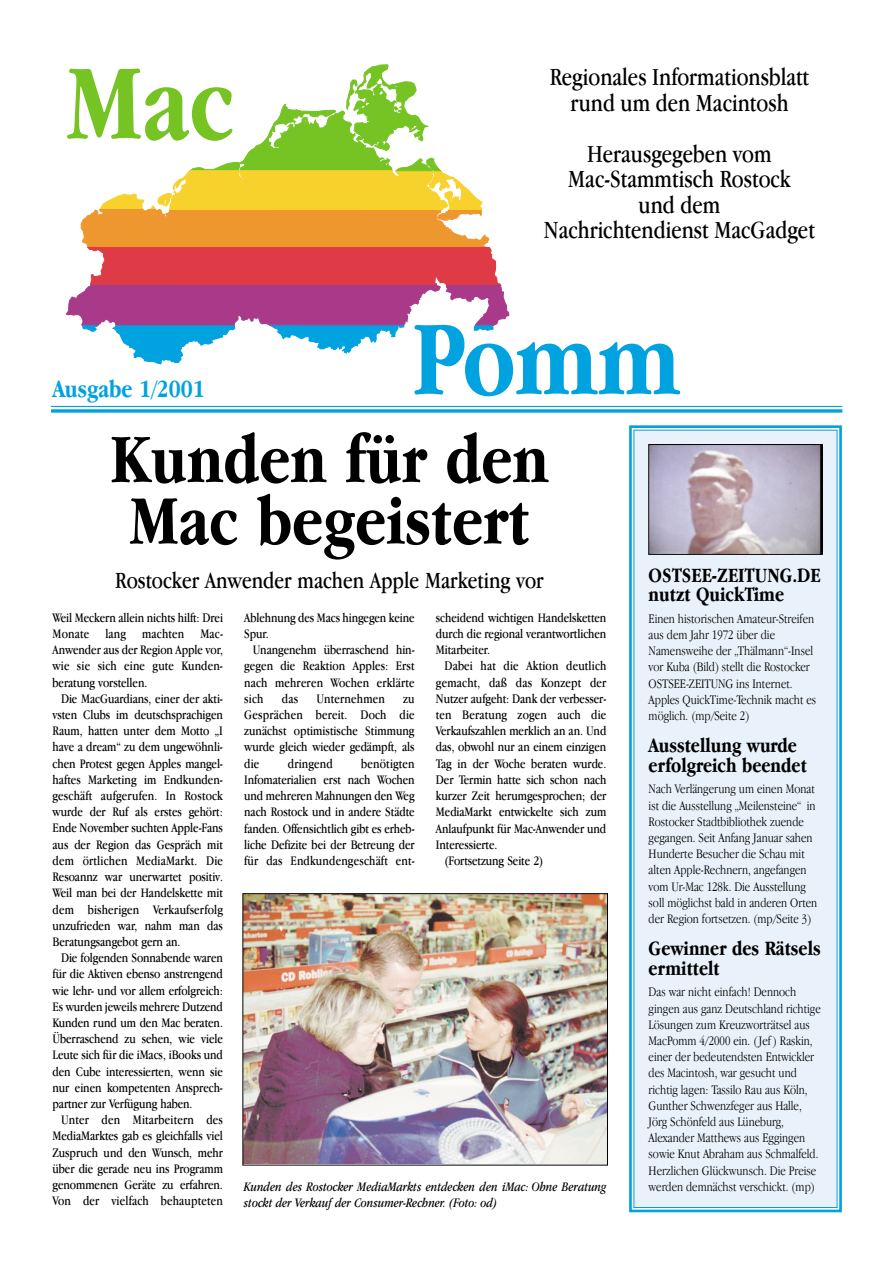
<style>
.page{position:relative;width:893px;height:1262px;background:#fff}
.page>*{position:absolute;margin:0;border:0;box-sizing:border-box;transform-origin:0 0}
.t1{font:700 111px "Apple Garamond";color:#75c424}
.t2{font:700 109.5px "Apple Garamond";color:#00a2df}
.t3{font:700 72px/61.5px "Apple Garamond";color:#000}
.t4{font:25.5px/25.5px "Apple Garamond";color:#000;text-align:center}
.t5{font:700 25.5px "Apple Garamond";color:#00a2df}
.t6{font:24px "Apple Garamond";color:#000}
.t7{font:700 21px/19.5px "Apple Garamond";color:#000}
.t8{font:13.5px/16.2px "Apple Garamond";letter-spacing:-.005em;color:#000;text-align:justify}
.t9{font:300 13.5px/16.2px "Apple Garamond";color:#000}
.t10{font:italic 13.5px/16.2px "Apple Garamond";color:#000}
.t11{font:13.5px "Apple Garamond";letter-spacing:.015em;color:#000}
</style>
<div class="page">
<svg style="left:66px;top:64px;width:443px;height:300px"></svg>
<div style="left:634px;top:430px;width:202px;height:777px;background:#e9f1fa"></div>
<div style="left:629px;top:425px;width:212px;height:787px;border:3px solid #00a2df"></div>
<hr style="left:51px;top:409px;width:791px;height:3px;background:#00a2df">
<hr style="left:51px;top:406px;width:791px;height:1px;background:#00a2df">
<img style="left:244px;top:895px;width:362px;height:268px">
<div style="left:242px;top:893px;width:366px;height:272px;border:1px solid #000"></div>
<img style="left:650px;top:446px;width:170px;height:107px">
<div style="left:648px;top:444px;width:174px;height:111px;border:1px solid #000"></div>
<h1 class="t1" style="left:66px;top:60px;width:170px">Mac</h1>
<h3 class="t5" style="left:53px;top:379px;width:154px">Ausgabe 1/2001</h3>
<h3 class="t4" style="left:549px;top:66px;width:261px">Regionales Informationsblatt rund um den Macintosh</h3>
<h3 class="t4" style="left:544px;top:143px;width:272px">Herausgegeben vom<br>Mac-Stammtisch Rostock<br>und dem<br>Nachrichtendienst MacGadget</h3>
<h2 class="t2" style="left:412px;top:316px;width:270px">Pomm</h2>
<h3 class="t3" style="left:110px;top:434px;width:440px">Kunden für den<br>Mac begeistert</h3>
<h3 class="t6" style="left:115px;top:571px;width:430px">Rostocker Anwender machen Apple Marketing vor</h3>
<h3 class="t7" style="left:648px;top:567px;width:173px">OSTSEE-ZEITUNG.DE nutzt QuickTime</h3>
<p class="t9" style="left:648px;top:611px;width:169px">Einen historischen Amateur-Streifen aus dem Jahr 1972 über die<br>Namensweihe der „Thälmann“-Insel vor Kuba (Bild) stellt die Rostocker<br>OSTSEE-ZEITUNG ins Internet.<br>Apples QuickTime-Technik macht es möglich. (mp/Seite 2)</p>
<h3 class="t7" style="left:648px;top:737px;width:160px">Ausstellung wurde erfolgreich beendet</h3>
<p class="t9" style="left:648px;top:782px;width:170px">Nach Verlängerung um einen Monat ist die Ausstellung „Meilensteine“ in Rostocker Stadtbibliothek zuende gegangen. Seit Anfang Januar sahen Hunderte Besucher die Schau mit alten Apple-Rechnern, angefangen vom Ur-Mac 128k. Die Ausstellung soll möglichst bald in anderen Orten der Region fortsetzen. (mp/Seite 3)</p>
<h3 class="t7" style="left:648px;top:940px;width:173px">Gewinner des Rätsels ermittelt</h3>
<p class="t9" style="left:648px;top:985px;width:174px">Das war nicht einfach! Dennoch gingen aus ganz Deutschland richtige Lösungen zum Kreuzworträtsel aus MacPomm 4/2000 ein. (Jef ) Raskin, einer der bedeutendsten Entwickler des Macintosh, war gesucht und richtig lagen: Tassilo Rau aus Köln, Gunther Schwenzfeger aus Halle, Jörg Schönfeld aus Lüneburg, Alexander Matthews aus Eggingen sowie Knut Abraham aus Schmalfeld.<br>Herzlichen Glückwunsch. Die Preise werden demnächst verschickt. (mp)</p>
<p class="t8" style="left:53px;top:610px;width:172px">Weil Meckern allein nichts hilft: Drei Monate lang machten Mac-Anwender aus der Region Apple vor, wie sie sich eine gute Kunden&shy;beratung vorstellen.</p>
<p class="t8" style="left:53px;top:691px;width:172px;text-indent:9px">Die MacGuardians, einer der akti&shy;vsten Clubs im deutschsprachigen Raum, hatten unter dem Motto „I have a dream“ zu dem ungewöhnli&shy;chen Protest gegen Apples mangel&shy;haftes Marketing im Endkunden&shy;geschäft aufgerufen. In Rostock wurde der Ruf als erstes gehört:<br>Ende November suchten Apple-Fans aus der Region das Gespräch mit dem örtlichen MediaMarkt. Die Resoannz war unerwartet positiv.<br>Weil man bei der Handelskette mit dem bisherigen Verkaufserfolg unzufrieden war, nahm man das Beratungsangebot gern an.</p>
<p class="t8" style="left:53px;top:950px;width:172px;text-indent:9px">Die folgenden Sonnabende waren für die Aktiven ebenso anstrengend wie lehr- und vor allem erfolgreich:<br>Es wurden jeweils mehrere Dutzend Kunden rund um den Mac beraten.<br>Überraschend zu sehen, wie viele Leute sich für die iMacs, iBooks und den Cube interessierten, wenn sie nur einen kompetenten Ansprech&shy;partner zur Verfügung haben.</p>
<p class="t8" style="left:53px;top:1112px;width:172px;text-indent:9px">Unter den Mitarbeitern des MediaMarktes gab es gleichfalls viel Zuspruch und den Wunsch, mehr über die gerade neu ins Programm genommenen Geräte zu erfahren.<br>Von der vielfach behaupteten</p>
<p class="t8" style="left:244px;top:610px;width:172px">Ablehnung des Macs hingegen keine<br>Spur.</p>
<p class="t8" style="left:244px;top:643px;width:172px;text-indent:9px">Unangenehm überraschend hin&shy;gegen die Reaktion Apples: Erst nach mehreren Wochen erklärte sich</p>
<p class="t8" style="left:436px;top:610px;width:172px">scheidend wichtigen Handelsketten durch die regional verantwortlichen Mitarbeiter.</p>
<p class="t11" style="left:444px;top:661px;width:163px">Dabei hat die Aktion deutlich</p>
<p class="t11" style="left:436px;top:677px;width:172px">gemacht, daß das Konzept der</p>
<p class="t8" style="left:436px;top:691px;width:172px">Nutzer aufgeht: Dank der verbesser-</p>
<p class="t11" style="left:436px;top:709px;width:172px">ten Beratung zogen auch die</p>
<p class="t8" style="left:436px;top:724px;width:172px">Verkaufszahlen merklich an an. Und</p>
<p class="t8" style="left:436px;top:740px;width:172px">das, obwohl nur an einem einzigen</p>
<p class="t8" style="left:436px;top:756px;width:172px">Tag in der Woche beraten wurde.</p>
<p class="t8" style="left:436px;top:772px;width:172px">Der Termin hatte sich schon nach</p>
<p class="t8" style="left:436px;top:788px;width:172px">kurzer Zeit herumgesprochen; der</p>
<p class="t8" style="left:436px;top:805px;width:172px">MediaMarkt entwickelte sich zum</p>
<p class="t8" style="left:436px;top:821px;width:172px">Anlaufpunkt für Mac-Anwender und</p>
<p class="t8" style="left:436px;top:837px;width:63px">Interessierte.</p>
<p class="t8" style="left:444px;top:853px;width:100px">(Fortsetzung Seite 2)</p>
<p class="t8" style="left:282px;top:691px;width:18px">das</p>
<p class="t11" style="left:316px;top:693px;width:70px">Unternehmen</p>
<p class="t8" style="left:244px;top:691px;width:172px;text-indent:159px">zu Gesprächen bereit. Doch die zunächst optimistische Stimmung wurde gleich wieder gedämpft, als die</p>
<p class="t8" style="left:244px;top:756px;width:172px;text-indent:117px">benötigten Infomaterialien erst nach Wochen und mehreren Mahnungen den Weg nach Rostock und in andere Städte fanden. Offensichtlich gibt es erheb&shy;liche Defizite bei der Betreung der für das Endkundengeschäft ent-</p>
<p class="t11" style="left:288px;top:758px;width:47px">dringend</p>
<p class="t10" style="left:244px;top:1179px;width:364px">Kunden des Rostocker MediaMarkts entdecken den iMac: Ohne Beratung stockt der Verkauf der Consumer-Rechner. (Foto: od)</p>
</div>
